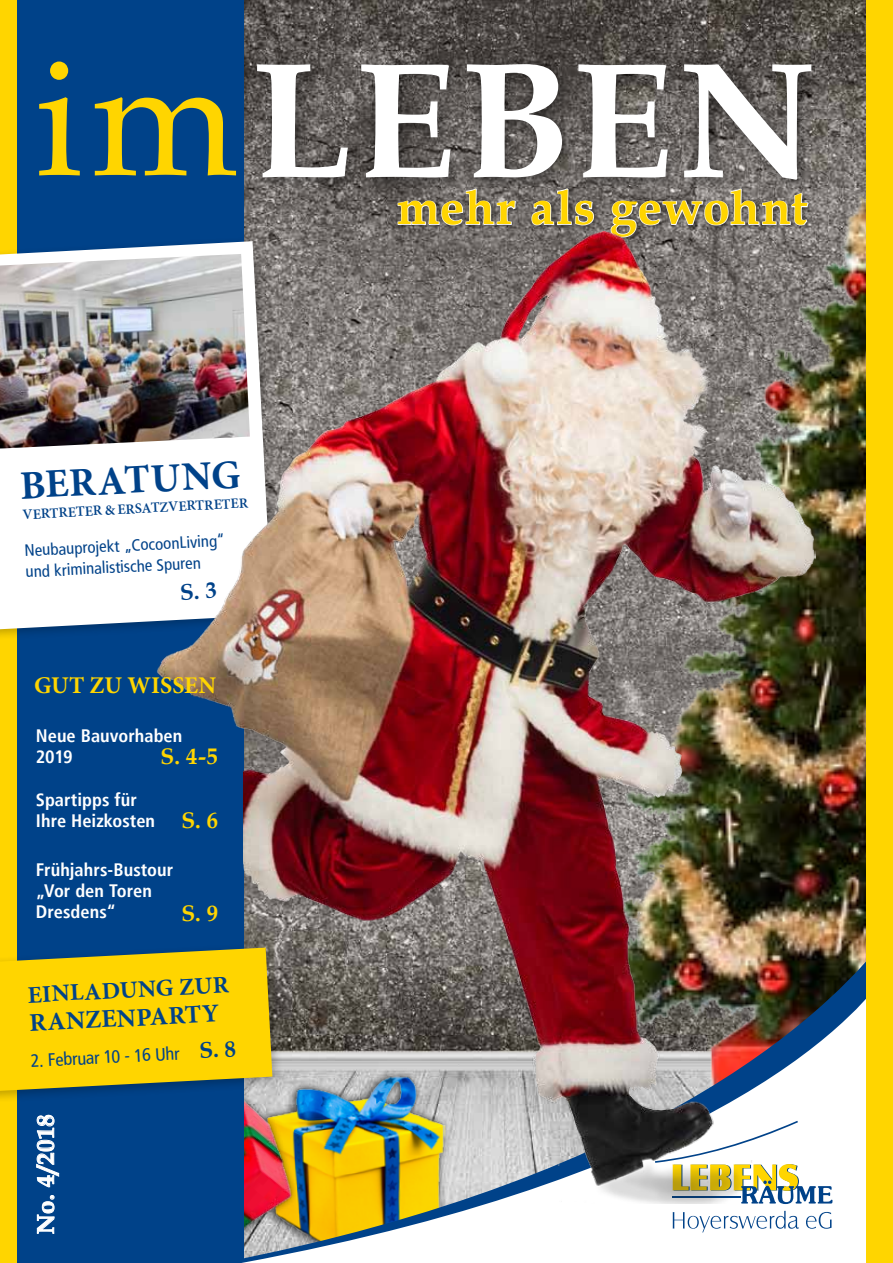
<style>
.page{position:relative;width:893px;height:1263px;background:#fff}
.page>*{position:absolute;margin:0;border:0;box-sizing:border-box;transform-origin:0 0}
.t1{font:700 165px "Book Antiqua";letter-spacing:.025em;color:#fff}
.t2{font:700 48px "Book Antiqua";letter-spacing:.02em;color:#ffd500}
.t3{font:700 40.5px "Minion Pro";color:#004289}
.t4{font:700 25.5px "Minion Pro";color:#004289}
.t5{font:700 24px "Minion Pro";color:#004289}
.t6{font:700 24px "Minion Pro";letter-spacing:.005em;color:#ffd500}
.t7{font:700 24px "Book Antiqua";letter-spacing:.025em;color:#fff}
.t8{font:700 22.5px "Book Antiqua";color:#ffd500}
.t9{font:700 condensed 18px/21px "Frutiger LT";color:#fff}
.t10{font:condensed 18px "Frutiger LT";color:#004289}
.t11{font:condensed 16.5px/21px "Frutiger LT";color:#004289}
.t12{font:600 14.25px "Minion Pro";color:#004289}
.s1{font-weight:400;color:#ffd500}
</style>
<div class="page">
<img style="left:244px;top:0;width:623px;height:232px">
<img style="left:544px;top:18px;width:323px;height:910px">
<div style="left:0;top:0;width:17px;height:1263px;background:#ffd500"></div>
<div style="left:17px;top:0;width:227px;height:1263px;background:#004289"></div>
<svg style="left:816px;top:928px;width:51px;height:36px;background:#886d48"></svg>
<svg style="left:241px;top:964px;width:626px;height:299px"></svg>
<div style="left:0;top:235px;width:284px;height:407px;background:#000;opacity:.25"></div>
<svg style="left:0;top:241px;width:244px;height:388px;background:#eef2f5"></svg>
<div style="left:246px;top:53px;width:582px;height:144px;background:#000;opacity:.5"></div>
<div style="left:394px;top:186px;width:420px;height:57px;background:#000;opacity:.5"></div>
<svg style="left:397px;top:188px;width:120px;height:38px;background:#807c7a"></svg>
<svg style="left:531px;top:187px;width:64px;height:39px;background:#807d7b"></svg>
<svg style="left:610px;top:113px;width:199px;height:119px;background:#706c6a"></svg>
<div style="left:0;top:942px;width:284px;height:162px;background:#000;opacity:.25"></div>
<svg style="left:37px;top:1195px;width:18px;height:39px"></svg>
<svg style="left:36px;top:1114px;width:23px;height:74px"></svg>
<svg style="left:673px;top:1211px;width:159px;height:21px"></svg>
<svg style="left:655px;top:1121px;width:177px;height:83px"></svg>
<div style="left:867px;top:0;width:26px;height:1263px;background:#ffd500"></div>
<img style="left:0;top:254px;width:244px;height:195px">
<img style="left:244px;top:232px;width:572px;height:971px">
<img style="left:142px;top:471px;width:135px;height:279px">
<svg style="left:181px;top:582px;width:35px;height:18px"></svg>
<svg style="left:0;top:947px;width:272px;height:144px;background:#e6c60d"></svg>
<h1 class="t1" style="left:35px;top:8px;width:782px"><span class="s1">im</span>LEBEN</h1>
<h2 class="t2" style="left:397px;top:175px;width:412px">mehr als gewohnt</h2>
<h3 class="t3" style="left:19px;top:457px;width:223px;rotate:-3deg">BERATUNG</h3>
<p class="t12" style="left:22px;top:505px;width:227px;rotate:-3deg">VERTRETER &amp; ERSATZVERTRETER</p>
<p class="t11" style="left:24px;top:540px;width:202px;rotate:-3deg">Neubauprojekt „CocoonLiving“ und kriminalistische Spuren</p>
<h3 class="t6" style="left:34px;top:669px;width:184px">GUT ZU WISSEN</h3>
<p class="t9" style="left:36px;top:725px;width:148px">Neue Bauvorhaben<br>2019</p>
<p class="t8" style="left:161px;top:741px;width:59px">S. 4-5</p>
<p class="t9" style="left:36px;top:789px;width:121px">Spartipps für<br>Ihre Heizkosten</p>
<p class="t9" style="left:36px;top:859px;width:139px">Frühjahrs-Bustour „Vor den Toren<br>Dresdens“</p>
<p class="t8" style="left:181px;top:805px;width:38px">S. 6</p>
<p class="t8" style="left:181px;top:898px;width:38px">S. 9</p>
<h3 class="t5" style="left:27px;top:978px;width:203px;rotate:-3deg">EINLADUNG ZUR</h3>
<h3 class="t4" style="left:28px;top:1005px;width:191px;rotate:-3deg">RANZENPARTY</h3>
<p class="t10" style="left:30px;top:1050px;width:150px;rotate:-3deg">2. Februar 10 - 16 Uhr</p>
<h3 class="t7" style="left:29px;top:1234px;width:121px;rotate:-90deg">No. 4/2018</h3>
</div>
